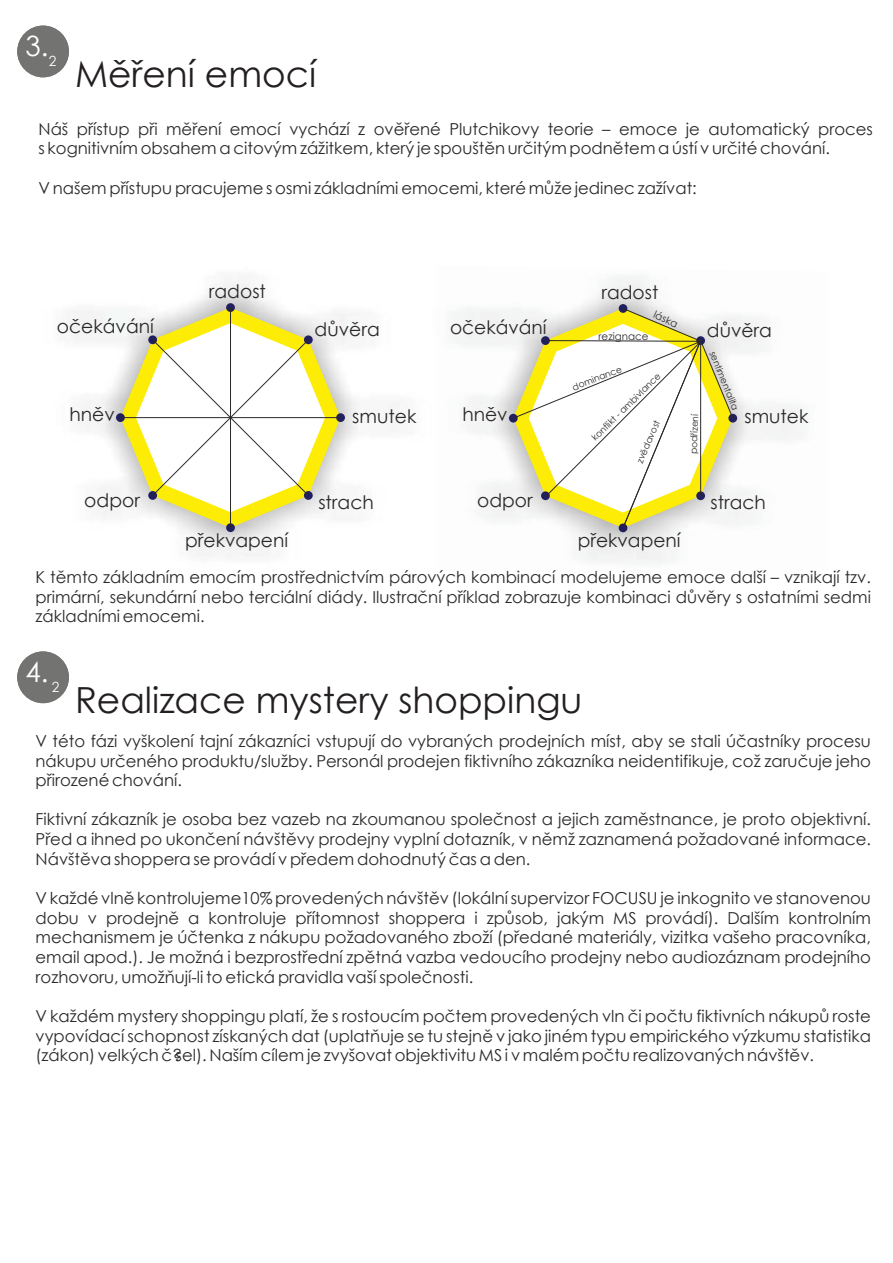
<style>
.page{position:relative;width:893px;height:1263px;background:#fff}
.page>*{position:absolute;margin:0;border:0;box-sizing:border-box;transform-origin:0 0}
.t1{font:36px "Century Gothic";color:#231f20}
.t2{font:28.05px "Century Gothic";color:#fff}
.t3{font:18.75px "Century Gothic";color:#2b2828}
.t4{font:18.6px "Century Gothic";color:#2b2828}
.t5{font:16.5px/19.6px "Century Gothic";color:#2b2828;text-align:justify}
.t6{font:16.5px "Century Gothic";color:#2b2929}
.t7{font:13.95px "Century Gothic";color:#fff}
.t8{font:10.35px "Century Gothic";color:#2b2828}
.t9{font:9.15px "Century Gothic";color:#2b2828}
.s1{color:#2b2929}
</style>
<div class="page">
<div style="left:17px;top:26px;width:52px;height:51px;background:#737371;border-radius:50%"></div>
<svg style="left:120px;top:308px;width:221px;height:220px"></svg>
<div style="left:116px;top:413px;width:9px;height:9px;background:#221f5f;border-radius:50%"></div>
<div style="left:226px;top:303px;width:9px;height:9px;background:#221f5f;border-radius:50%"></div>
<div style="left:226px;top:523px;width:9px;height:9px;background:#221f5f;border-radius:50%"></div>
<div style="left:336px;top:413px;width:9px;height:9px;background:#221f5f;border-radius:50%"></div>
<div style="left:509px;top:414px;width:9px;height:9px;background:#221f5f;border-radius:50%"></div>
<div style="left:619px;top:304px;width:8px;height:9px;background:#221f5f;border-radius:50%"></div>
<div style="left:619px;top:524px;width:8px;height:8px;background:#221f5f;border-radius:50%"></div>
<div style="left:728px;top:414px;width:9px;height:9px;background:#221f5f;border-radius:50%"></div>
<svg style="left:512px;top:307px;width:222px;height:222px"></svg>
<svg style="left:136px;top:323px;width:189px;height:189px"></svg>
<hr style="left:120px;top:417px;width:221px;height:1px;background:#2b2828">
<hr style="left:230px;top:308px;width:1px;height:220px;background:#2b2828">
<div style="left:17px;top:651px;width:52px;height:52px;background:#737371;border-radius:50%"></div>
<h2 class="t2" style="left:25px;top:28px;width:24px">3.</h2>
<h2 class="t2" style="left:33px;top:33px;width:24px">3.</h2>
<p class="t7" style="left:49px;top:52px;width:9px">2</p>
<h1 class="t1" style="left:75px;top:51px;width:243px">Měření emocí</h1>
<p class="t5" style="left:38px;top:118px;width:836px">Náš přístup při měření emocí vychází z ověřené Plutchikovy teorie – emoce je automatický proces s kognitivním obsahem a citovým zážitkem, který je spouštěn určitým podnětem a ústí v určité chování.</p>
<p class="t5" style="left:38px;top:177px;width:660px">V našem přístupu pracujeme s osmi základními emocemi, které může jedinec zažívat:</p>
<p class="t3" style="left:209px;top:280px;width:59px">radost</p>
<p class="t4" style="left:601px;top:281px;width:58px">radost</p>
<p class="t3" style="left:57px;top:314px;width:98px">očekávání</p>
<p class="t3" style="left:315px;top:317px;width:67px">důvěra</p>
<p class="t4" style="left:450px;top:315px;width:98px">očekávání</p>
<p class="t8" style="left:657px;top:308px;width:27px;rotate:24deg">láska</p>
<p class="t8" style="left:598px;top:329px;width:51px">rezignace</p>
<p class="t4" style="left:707px;top:318px;width:66px">důvěra</p>
<p class="t3" style="left:69px;top:402px;width:47px">hněv</p>
<p class="t3" style="left:352px;top:404px;width:66px">smutek</p>
<p class="t4" style="left:462px;top:403px;width:47px">hněv</p>
<p class="t9" style="left:571px;top:382px;width:54px;rotate:-21deg">dominance</p>
<p class="t9" style="left:589px;top:435px;width:94px;rotate:-45deg">konflikt - ambivlance</p>
<p class="t9" style="left:634px;top:460px;width:47px;rotate:-67deg">zvědavost</p>
<p class="t9" style="left:688px;top:454px;width:42px;rotate:-88deg">podřízení</p>
<p class="t9" style="left:718px;top:349px;width:64px;rotate:68deg">sentimentalita</p>
<p class="t4" style="left:744px;top:405px;width:65px">smutek</p>
<p class="t3" style="left:84px;top:488px;width:57px">odpor</p>
<p class="t3" style="left:318px;top:490px;width:57px">strach</p>
<p class="t4" style="left:477px;top:488px;width:57px">odpor</p>
<p class="t4" style="left:710px;top:491px;width:57px">strach</p>
<p class="t3" style="left:185px;top:528px;width:105px">překvapení</p>
<p class="t4" style="left:578px;top:528px;width:104px">překvapení</p>
<p class="t5" style="left:36px;top:567px;width:837px">K těmto základním emocím prostřednictvím párov ch om nac mo e u eme em<span class="s1">oce další vznika</span>jí tzv.</p>
<p class="t6" style="left:437px;top:567px;width:10px">ý</p>
<p class="t6" style="left:471px;top:567px;width:10px">k</p>
<p class="t6" style="left:506px;top:567px;width:16px">bi</p>
<p class="t6" style="left:552px;top:567px;width:5px">í</p>
<p class="t6" style="left:587px;top:567px;width:40px">dlj</p>
<p class="t5" style="left:36px;top:567px;width:837px;text-align:left;text-indent:735px">–<br>primární, sekundární nebo terciální diády. Ilustrační příklad zobrazuje kombinaci důvěry s ostatními sedmi základními emocemi.</p>
<h2 class="t2" style="left:25px;top:654px;width:24px">4.</h2>
<h2 class="t2" style="left:33px;top:659px;width:24px">3.</h2>
<p class="t7" style="left:52px;top:678px;width:9px">2</p>
<h1 class="t1" style="left:75px;top:677px;width:509px">Realizace mystery shoppingu</h1>
<p class="t5" style="left:36px;top:731px;width:837px">V této fázi vyškolení tajní zákazníci vstupují do vybraných prodejních míst, aby se stali účastníky procesu nákupu určeného produktu/služby. Personál prodejen fiktivního zákazníka neidentifikuje, což zaručuje jeho přirozené chování.</p>
<p class="t5" style="left:36px;top:809px;width:837px">Fiktivní zákazník je osoba bez vazeb na zkoumanou společnost a jejich zaměstnance, je proto objektivní.<br>Před a ihned po ukončení návštěvy prodejny vyplní dotazník, v němž zaznamená požadované informace.<br>Návštěva shoppera se provádí v předem dohodnutý čas a den.</p>
<p class="t5" style="left:36px;top:888px;width:837px">V každé vlně kontrolujeme10% provedených návštěv (lokální supervizor FOCUSU je inkognito ve stanovenou dobu v prodejně a kontroluje přítomnost shoppera i způsob, jakým MS provádí). Dalším kontrolním mechanismem je účtenka z nákupu požadovaného zboží (předané materiály, vizitka vašeho pracovníka, email apod.). Je možná i bezprostřední zpětná vazba vedoucího prodejny nebo audiozáznam prodejního rozhovoru, umožňují-li to etická pravidla vaší společnosti.</p>
<p class="t5" style="left:36px;top:1006px;width:837px">V každém mystery shoppingu platí, že s rostoucím počtem provedených vln či počtu fiktivních nákupů roste vypovídací schopnost získaných dat (uplatňuje se tu stejně v jako jiném typu empirického výzkumu statistika (zákon) velkých č?sel). Naším cílem je zvyšovat objektivitu MS i v malém počtu realizovaných návštěv.</p>
</div>
